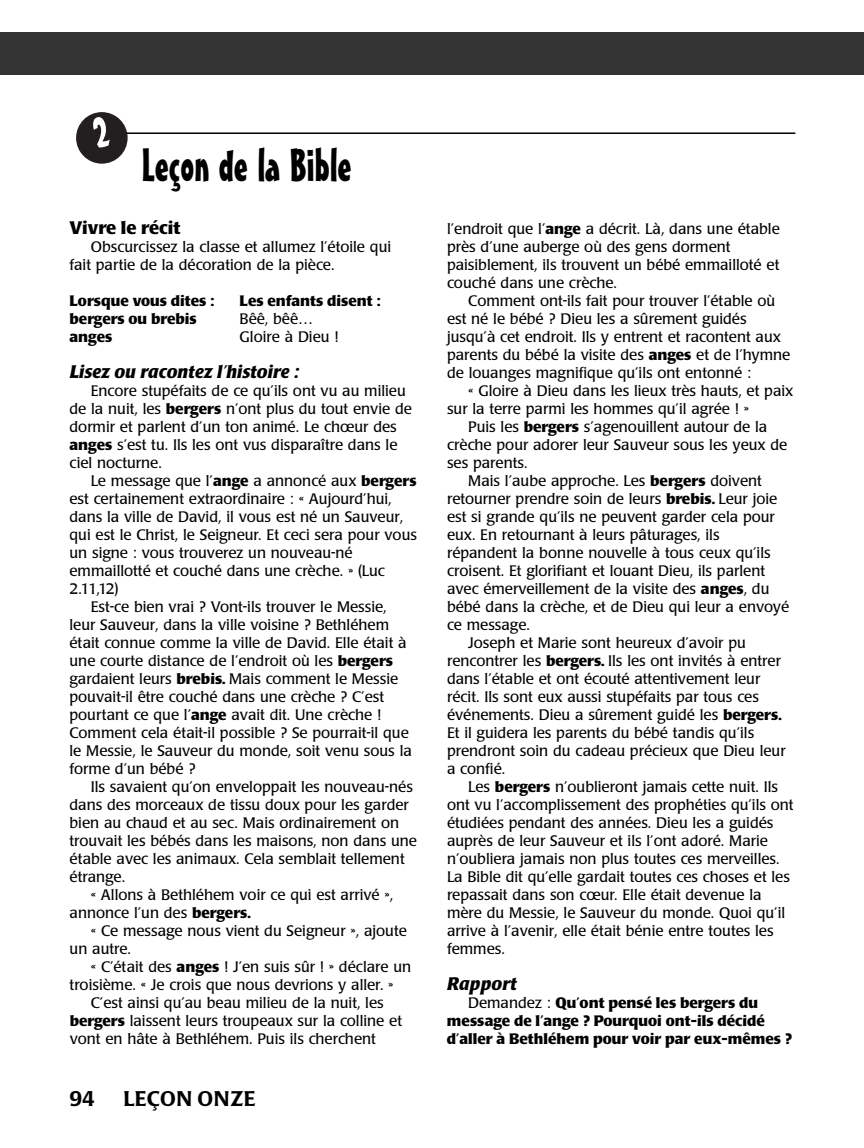
<style>
.page{position:relative;width:864px;height:1148px;background:#fff}
.page>*{position:absolute;margin:0;border:0;box-sizing:border-box;transform-origin:0 0}
.t1{font:45px "Mister Earl BT";color:#000}
.t2{font:500 21px "Poppl Laudatio";letter-spacing:.02em;color:#000}
.t3{font:italic 700 18px "Poppl Laudatio";color:#000}
.t4{font:700 18px "Poppl Laudatio";color:#000}
.t5{font:15px/18px "Poppl Laudatio";color:#000}
.t6{font:700 15px/18px "Poppl Laudatio";color:#000}
.s1{font-weight:700}
.s2{font-weight:400}
</style>
<div class="page">
<hr style="left:126px;top:132px;width:669px;height:2px;background:#000">
<div style="left:0;top:32px;width:864px;height:42px;background:#333"></div>
<svg style="left:76px;top:112px;width:52px;height:52px"></svg>
<h1 class="t1" style="left:142px;top:148px;width:212px">Leçon de la Bible</h1>
<p class="t4" style="left:70px;top:221px;width:113px">Vivre le récit</p>
<p class="t5" style="left:70px;top:239px;width:323px;text-indent:21px">Obscurcissez la classe et allumez l’étoile qui fait partie de la décoration de la pièce.</p>
<p class="t6" style="left:70px;top:293px;width:146px">Lorsque vous dites :</p>
<p class="t6" style="left:240px;top:293px;width:143px">Les enfants disent :</p>
<p class="t6" style="left:70px;top:311px;width:129px">bergers ou brebis</p>
<p class="t5" style="left:240px;top:311px;width:75px">Bêê, bêê…</p>
<p class="t6" style="left:70px;top:329px;width:44px">anges</p>
<p class="t5" style="left:240px;top:329px;width:100px">Gloire à Dieu !</p>
<p class="t3" style="left:70px;top:365px;width:230px">Lisez ou racontez l’histoire :</p>
<p class="t5" style="left:70px;top:383px;width:344px;text-indent:21px">Encore stupéfaits de ce qu’ils ont vu au milieu de la nuit, les <span class="s1">bergers</span> n’ont plus du tout envie de dormir et parlent d’un ton animé. Le chœur des <span class="s1">anges</span> s’est tu. Ils les ont vus disparaître dans le ciel nocturne.</p>
<p class="t5" style="left:91px;top:473px;width:327px">Le message que l’<span class="s1">ange</span> a annoncé aux <span class="s1">bergers</span></p>
<p class="t5" style="left:70px;top:491px;width:324px">est certainement extraordinaire : « Aujourd’hui,</p>
<p class="t5" style="left:70px;top:509px;width:335px">dans la ville de David, il vous est né un Sauveur,</p>
<p class="t5" style="left:70px;top:527px;width:349px">qui est le Christ, le Seigneur. Et ceci sera pour vous</p>
<p class="t5" style="left:70px;top:545px;width:285px">un signe : vous trouverez un nouveau-né</p>
<p class="t5" style="left:70px;top:563px;width:317px">emmaillotté et couché dans une crèche. » (Luc</p>
<p class="t5" style="left:70px;top:581px;width:51px">2.11,12)</p>
<p class="t5" style="left:91px;top:599px;width:297px">Est-ce bien vrai ? Vont-ils trouver le Messie,</p>
<p class="t5" style="left:70px;top:617px;width:321px">leur Sauveur, dans la ville voisine ? Bethléhem</p>
<p class="t5" style="left:70px;top:635px;width:339px">était connue comme la ville de David. Elle était à</p>
<p class="t5" style="left:70px;top:653px;width:325px">une courte distance de l’endroit où les <span class="s1">bergers</span></p>
<p class="t5" style="left:70px;top:671px;width:330px">gardaient leurs <span class="s1">brebis.</span> Mais comment le Messie</p>
<p class="t5" style="left:70px;top:689px;width:316px">pouvait-il être couché dans une crèche ? C’est</p>
<p class="t5" style="left:70px;top:707px;width:313px">pourtant ce que l’<span class="s1">ange</span> avait dit. Une crèche !</p>
<p class="t5" style="left:70px;top:725px;width:341px">Comment cela était-il possible ? Se pourrait-il que</p>
<p class="t5" style="left:70px;top:743px;width:344px">le Messie, le Sauveur du monde, soit venu sous la</p>
<p class="t5" style="left:70px;top:761px;width:128px">forme d’un bébé ?</p>
<p class="t5" style="left:91px;top:779px;width:324px">Ils savaient qu’on enveloppait les nouveau-nés</p>
<p class="t5" style="left:70px;top:797px;width:341px">dans des morceaux de tissu doux pour les garder</p>
<p class="t5" style="left:70px;top:815px;width:331px">bien au chaud et au sec. Mais ordinairement on</p>
<p class="t5" style="left:70px;top:833px;width:349px">trouvait les bébés dans les maisons, non dans une</p>
<p class="t5" style="left:70px;top:851px;width:337px">étable avec les animaux. Cela semblait tellement</p>
<p class="t5" style="left:70px;top:869px;width:57px">étrange.</p>
<p class="t5" style="left:91px;top:887px;width:304px">« Allons à Bethléhem voir ce qui est arrivé »,</p>
<p class="t5" style="left:70px;top:905px;width:182px">annonce l’un des <span class="s1">bergers.</span></p>
<p class="t5" style="left:91px;top:923px;width:317px">« Ce message nous vient du Seigneur », ajoute</p>
<p class="t5" style="left:70px;top:941px;width:63px">un autre.</p>
<p class="t5" style="left:91px;top:959px;width:322px">« C’était des <span class="s1">anges</span> ! J’en suis sûr ! » déclare un</p>
<p class="t5" style="left:70px;top:977px;width:325px">troisième. « Je crois que nous devrions y aller. »</p>
<p class="t5" style="left:91px;top:995px;width:294px">C’est ainsi qu’au beau milieu de la nuit, les</p>
<p class="t5" style="left:70px;top:1013px;width:334px"><span class="s1">bergers</span> laissent leurs troupeaux sur la colline et</p>
<p class="t5" style="left:70px;top:1031px;width:308px">vont en hâte à Bethléhem. Puis ils cherchent</p>
<h2 class="t2" style="left:70px;top:1090px;width:27px">94</h2>
<h2 class="t2" style="left:124px;top:1090px;width:134px">LEÇON ONZE</h2>
<p class="t5" style="left:447px;top:221px;width:334px">l’endroit que l’<span class="s1">ange</span> a décrit. Là, dans une étable près d’une auberge où des gens dorment paisiblement, ils trouvent un bébé emmailloté et couché dans une crèche.</p>
<p class="t5" style="left:447px;top:293px;width:345px;text-indent:21px">Comment ont-ils fait pour trouver l’étable où est né le bébé ? Dieu les a sûrement guidés jusqu’à cet endroit. Ils y entrent et racontent aux parents du bébé la visite des <span class="s1">anges</span> et de l’hymne de louanges magnifique qu’ils ont entonné :</p>
<p class="t5" style="left:468px;top:383px;width:326px">« Gloire à Dieu dans les lieux très hauts, et paix</p>
<p class="t5" style="left:447px;top:401px;width:304px">sur la terre parmi les hommes qu’il agrée ! »</p>
<p class="t5" style="left:468px;top:419px;width:301px">Puis les <span class="s1">bergers</span> s’agenouillent autour de la</p>
<p class="t5" style="left:447px;top:437px;width:342px">crèche pour adorer leur Sauveur sous les yeux de</p>
<p class="t5" style="left:447px;top:455px;width:82px">ses parents.</p>
<p class="t5" style="left:468px;top:473px;width:295px">Mais l’aube approche. Les <span class="s1">bergers</span> doivent</p>
<p class="t5" style="left:447px;top:491px;width:332px">retourner prendre soin de leurs <span class="s1">brebis.</span> Leur joie</p>
<p class="t5" style="left:447px;top:509px;width:329px">est si grande qu’ils ne peuvent garder cela pour</p>
<p class="t5" style="left:447px;top:527px;width:274px">eux. En retournant à leurs pâturages, ils</p>
<p class="t5" style="left:447px;top:545px;width:325px">répandent la bonne nouvelle à tous ceux qu’ils</p>
<p class="t5" style="left:447px;top:563px;width:320px">croisent. Et glorifiant et louant Dieu, ils parlent</p>
<p class="t5" style="left:447px;top:581px;width:324px">avec émerveillement de la visite des <span class="s1">anges</span>, du</p>
<p class="t5" style="left:447px;top:599px;width:344px">bébé dans la crèche, et de Dieu qui leur a envoyé</p>
<p class="t5" style="left:447px;top:617px;width:84px">ce message.</p>
<p class="t5" style="left:468px;top:635px;width:279px">Joseph et Marie sont heureux d’avoir pu</p>
<p class="t5" style="left:447px;top:653px;width:335px">rencontrer les <span class="s1">bergers.</span> Ils les ont invités à entrer</p>
<p class="t5" style="left:447px;top:671px;width:315px">dans l’étable et ont écouté attentivement leur</p>
<p class="t5" style="left:447px;top:689px;width:313px">récit. Ils sont eux aussi stupéfaits par tous ces</p>
<p class="t5" style="left:447px;top:707px;width:336px">événements. Dieu a sûrement guidé les <span class="s1">bergers.</span></p>
<p class="t5" style="left:447px;top:725px;width:309px">Et il guidera les parents du bébé tandis qu’ils</p>
<p class="t5" style="left:447px;top:743px;width:340px">prendront soin du cadeau précieux que Dieu leur</p>
<p class="t5" style="left:447px;top:761px;width:60px">a confié.</p>
<p class="t5" style="left:468px;top:779px;width:311px">Les <span class="s1">bergers</span> n’oublieront jamais cette nuit. Ils</p>
<p class="t5" style="left:447px;top:797px;width:348px">ont vu l’accomplissement des prophéties qu’ils ont</p>
<p class="t5" style="left:447px;top:815px;width:328px">étudiées pendant des années. Dieu les a guidés</p>
<p class="t5" style="left:447px;top:833px;width:322px">auprès de leur Sauveur et ils l’ont adoré. Marie</p>
<p class="t5" style="left:447px;top:851px;width:334px">n’oubliera jamais non plus toutes ces merveilles.</p>
<p class="t5" style="left:447px;top:869px;width:344px">La Bible dit qu’elle gardait toutes ces choses et les</p>
<p class="t5" style="left:447px;top:887px;width:316px">repassait dans son cœur. Elle était devenue la</p>
<p class="t5" style="left:447px;top:905px;width:340px">mère du Messie, le Sauveur du monde. Quoi qu’il</p>
<p class="t5" style="left:447px;top:923px;width:328px">arrive à l’avenir, elle était bénie entre toutes les</p>
<p class="t5" style="left:447px;top:941px;width:59px">femmes.</p>
<p class="t3" style="left:447px;top:977px;width:71px">Rapport</p>
<p class="t6" style="left:447px;top:995px;width:347px;text-indent:21px"><span class="s2">Demandez :</span> Qu’ont pensé les bergers du message de l’ange ? Pourquoi ont-ils décidé d’aller à Bethléhem pour voir par eux-mêmes ?</p>
</div>
